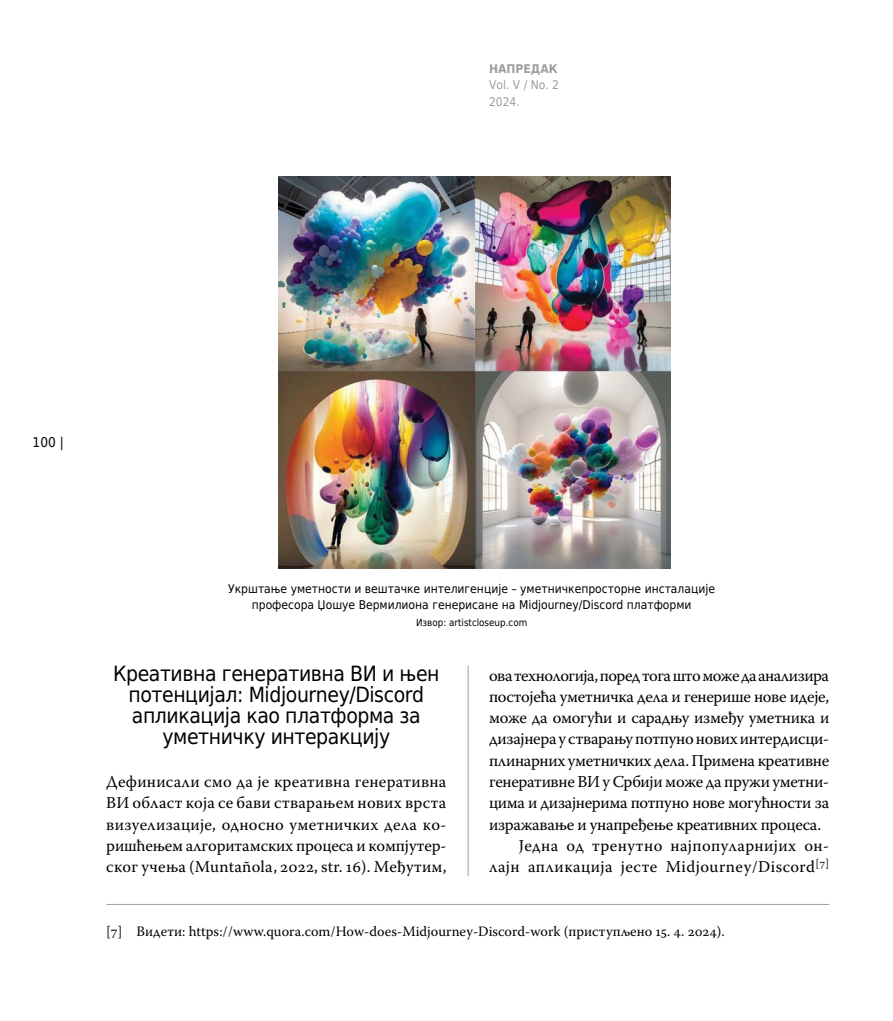
<style>
.page{position:relative;width:893px;height:1021px;background:#fff}
.page>*{position:absolute;margin:0;border:0;box-sizing:border-box;transform-origin:0 0}
.t1{font:21px/21.3px "DejaVu Sans Condensed";letter-spacing:-.02em;color:#000;text-align:center}
.t2{font:16.5px/21.3px "Warnock Pro";letter-spacing:-.02em;color:#000;text-align:justify}
.t3{font:16.5px "Warnock Pro";letter-spacing:.025em;color:#000}
.t4{font:14.25px "Warnock Pro";color:#000}
.t5{font:13.5px "DejaVu Sans Condensed";color:#000}
.t6{font:12px/16.5px "DejaVu Sans Condensed";color:#000;text-align:center}
.t7{font:12px/16.5px "DejaVu Sans Condensed";color:#9d9e9e}
.t8{font:700 12px "DejaVu Sans Condensed";color:#9d9e9e}
.t9{font:9.75px "DejaVu Sans Condensed";color:#000}
</style>
<div class="page">
<hr style="left:106px;top:904px;width:723px;height:1px;background:#9d9e9e">
<hr style="left:468px;top:665px;width:1px;height:211px;background:#9d9e9e">
<img style="left:278px;top:176px;width:392px;height:392px">
<p class="t8" style="left:489px;top:59px;width:70px">НАПРЕДАК</p>
<p class="t7" style="left:489px;top:76px;width:72px">Vol. V / No. 2<br>2024.</p>
<p class="t5" style="left:33px;top:431px;width:33px">100 |</p>
<p class="t6" style="left:228px;top:579px;width:488px">Укрштање уметности и вештачке интелигенције – уметничкепросторне инсталације професора Џошуе Вермилиона генерисане на Midjourney/Discord платформи</p>
<p class="t9" style="left:416px;top:614px;width:113px">Извор: artistcloseup.com</p>
<p class="t1" style="left:113px;top:661px;width:328px">Креативна генеративна ВИ и њен потенцијал: Midjourney/Discord апликација као платформа за уметничку интеракцију</p>
<p class="t2" style="left:106px;top:770px;width:342px">Дефинисали смо да је креативна генеративна ВИ област која се бави стварањем нових врста визуелизацијe, односно уметничких дела ко&shy;ришћењем алгоритамских процеса и компјутер&shy;ског учења (Muntañola, 2022, str. 16). Међутим,</p>
<p class="t2" style="left:489px;top:664px;width:342px">ова технологија, поред тога што може да анализира</p>
<p class="t2" style="left:489px;top:685px;width:342px">постојећа уметничка дела и генерише нове идеје,</p>
<p class="t2" style="left:489px;top:706px;width:342px">може да омогући и сарадњу између уметника и</p>
<p class="t2" style="left:489px;top:728px;width:342px">дизајнера у стварању потпуно нових интердисци-</p>
<p class="t2" style="left:489px;top:749px;width:342px">плинарних уметничких дела. Примена креативне</p>
<p class="t2" style="left:489px;top:770px;width:342px">генеративне ВИ у Србији може да пружи уметни-</p>
<p class="t2" style="left:489px;top:791px;width:342px">цима и дизајнерима потпуно нове могућности за</p>
<p class="t2" style="left:489px;top:813px;width:334px">изражавање и унапређење креативних процеса.</p>
<p class="t3" style="left:519px;top:835px;width:312px">Једна од тренутно најпопуларнијих он-</p>
<p class="t3" style="left:489px;top:856px;width:342px">лајн апликација јесте Midjourney/Discord<sup>[7]</sup></p>
<p class="t4" style="left:106px;top:923px;width:620px">[7] Видети: https://www.quora.com/How-does-Midjourney-Discord-work (приступљено 15. 4. 2024).</p>
</div>
